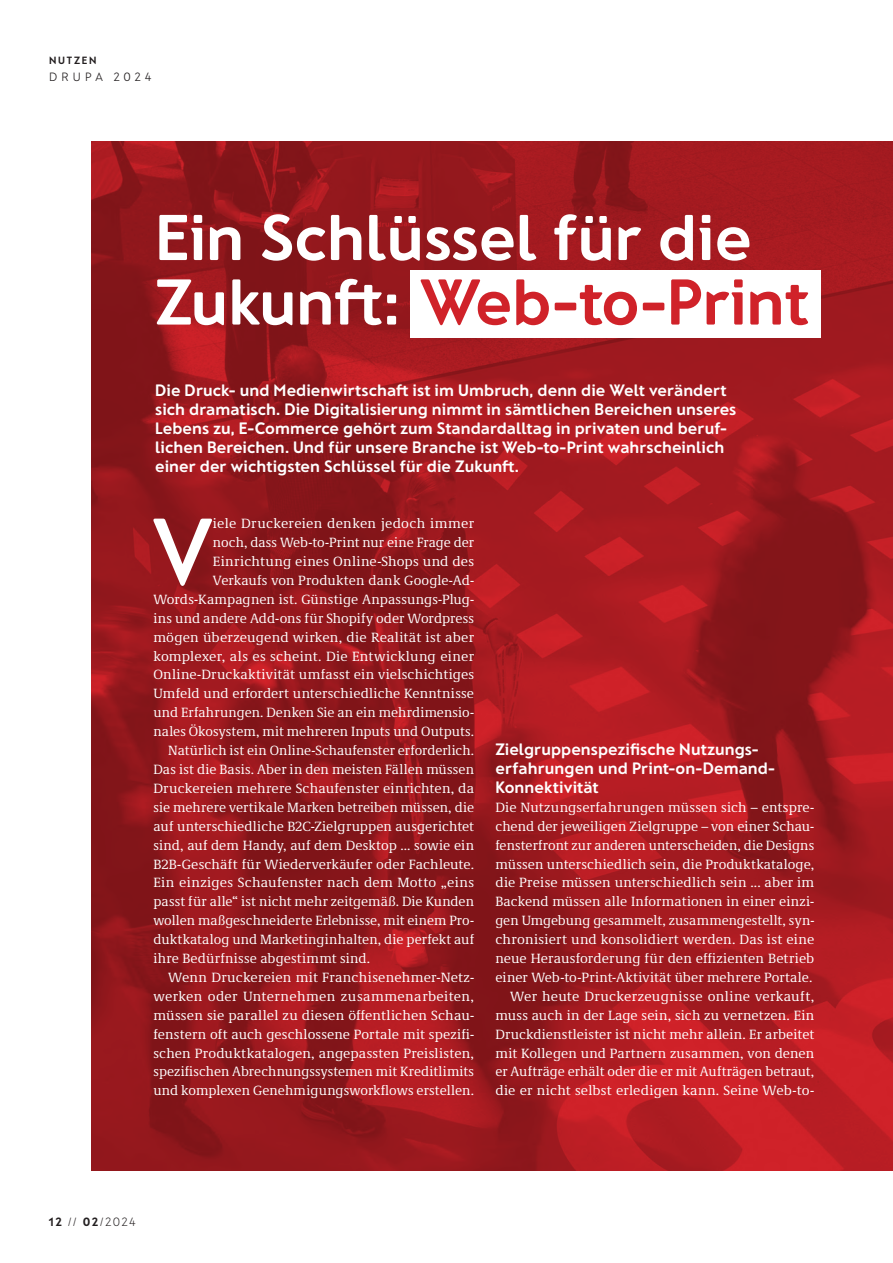
<style>
.page{position:relative;width:893px;height:1263px;background:#fff}
.page>*{position:absolute;margin:0;border:0;box-sizing:border-box;transform-origin:0 0}
.t1{font:600 94.8px "Franz Sans";color:#fff}
.t2{font:700 64.5px/64.5px "Franz Sans";color:#fff}
.t3{font:700 16.5px/18.9px "Franz Sans";letter-spacing:.005em;color:#fff}
.t4{font:13.8px/18.9px "Demos Next Pro";letter-spacing:.01em;color:#fff;text-align:right}
.t5{font:13.8px "Demos Next Pro";letter-spacing:.03em;color:#fff}
.t6{font:200 12px "Franz Sans";color:#231f20}
.t7{font:300 12px "Franz Sans";letter-spacing:.33em;color:#231f20}
.t8{font:700 10.5px "Franz Sans";letter-spacing:.175em;color:#231f20}
.s1{color:#d02229}
.s2{font-weight:700}
</style>
<div class="page">
<img style="left:91px;top:141px;width:802px;height:1030px">
<div style="left:410px;top:270px;width:411px;height:68px;background:#fff"></div>
<p class="t8" style="left:49px;top:55px;width:49px">NUTZEN</p>
<p class="t7" style="left:49px;top:70px;width:104px">DRUPA 2024</p>
<h2 class="t2" style="left:155px;top:206px;width:655px">Ein Schlüssel für die<br>Zukunft: <span class="s1">Web-to-Print</span></h2>
<p class="t3" style="left:155px;top:381px;width:583px">Die Druck- und Medienwirtschaft ist im Umbruch, denn die Welt verändert sich dramatisch. Die Digitalisierung nimmt in sämtlichen Bereichen unseres Lebens zu, E-Commerce gehört zum Standardalltag in privaten und beruf&shy;lichen Bereichen. Und für unsere Branche ist Web-to-Print wahrscheinlich einer der wichtigsten Schlüssel für die Zukunft.</p>
<h1 class="t1" style="left:152px;top:499px;width:62px">V</h1>
<p class="t4" style="left:213px;top:513px;width:263px">iele Druckereien denken jedoch immer</p>
<p class="t4" style="left:213px;top:532px;width:263px">noch, dass Web-to-Print nur eine Frage der</p>
<p class="t4" style="left:213px;top:551px;width:263px">Einrichtung eines Online-Shops und des</p>
<p class="t4" style="left:213px;top:570px;width:263px">Verkaufs von Produkten dank Google-Ad-</p>
<p class="t4" style="left:153px;top:589px;width:322px">Words-Kampagnen ist. Günstige Anpassungs-Plug-</p>
<p class="t4" style="left:153px;top:608px;width:322px">ins und andere Add-ons für Shopify oder Wordpress</p>
<p class="t4" style="left:153px;top:627px;width:322px">mögen überzeugend wirken, die Realität ist aber</p>
<p class="t4" style="left:153px;top:646px;width:322px">komplexer, als es scheint. Die Entwicklung einer</p>
<p class="t4" style="left:153px;top:665px;width:322px">Online-Druckaktivität umfasst ein vielschichtiges</p>
<p class="t4" style="left:153px;top:684px;width:322px">Umfeld und erfordert unterschiedliche Kenntnisse</p>
<p class="t4" style="left:153px;top:702px;width:322px">und Erfahrungen. Denken Sie an ein mehrdimensio-</p>
<p class="t4" style="left:153px;top:721px;width:322px">nales Ökosystem, mit mehreren Inputs und Outputs.</p>
<p class="t4" style="left:168px;top:740px;width:307px">Natürlich ist ein Online-Schaufenster erforderlich.</p>
<p class="t4" style="left:153px;top:759px;width:322px">Das ist die Basis. Aber in den meisten Fällen müssen</p>
<p class="t4" style="left:153px;top:778px;width:322px">Druckereien mehrere Schaufenster einrichten, da</p>
<p class="t4" style="left:153px;top:797px;width:322px">sie mehrere vertikale Marken betreiben müssen, die</p>
<p class="t4" style="left:153px;top:816px;width:322px">auf unterschiedliche B2C-Zielgruppen ausgerichtet</p>
<p class="t4" style="left:153px;top:835px;width:322px">sind, auf dem Handy, auf dem Desktop ... sowie ein</p>
<p class="t4" style="left:153px;top:854px;width:322px">B2B-Geschäft für Wiederverkäufer oder Fachleute.</p>
<p class="t4" style="left:153px;top:873px;width:322px">Ein einziges Schaufenster nach dem Motto „eins</p>
<p class="t4" style="left:153px;top:891px;width:322px">passt für alle“ ist nicht mehr zeitgemäß. Die Kunden</p>
<p class="t4" style="left:153px;top:910px;width:322px">wollen maßgeschneiderte Erlebnisse, mit einem Pro-</p>
<p class="t4" style="left:153px;top:929px;width:322px">duktkatalog und Marketinginhalten, die perfekt auf</p>
<p class="t4" style="left:153px;top:948px;width:218px">ihre Bedürfnisse abgestimmt sind.</p>
<p class="t4" style="left:168px;top:967px;width:307px">Wenn Druckereien mit Franchisenehmer-Netz-</p>
<p class="t5" style="left:153px;top:987px;width:322px">werken oder Unternehmen zusammenarbeiten,</p>
<p class="t4" style="left:153px;top:1005px;width:322px">müssen sie parallel zu diesen öffentlichen Schau-</p>
<p class="t4" style="left:153px;top:1024px;width:322px">fenstern oft auch geschlossene Portale mit spezifi-</p>
<p class="t4" style="left:153px;top:1043px;width:322px">schen Produktkatalogen, angepassten Preislisten,</p>
<p class="t4" style="left:153px;top:1062px;width:322px">spezifischen Abrechnungssystemen mit Kreditlimits</p>
<p class="t4" style="left:153px;top:1080px;width:322px">und komplexen Genehmigungsworkflows erstellen.</p>
<p class="t3" style="left:495px;top:740px;width:281px">Zielgruppenspezifische Nutzungs&shy;erfahrungen und Print-on-Demand-<br>Konnektivität</p>
<p class="t4" style="left:495px;top:797px;width:320px">Die Nutzungserfahrungen müssen sich – entspre&shy;chend der jeweiligen Zielgruppe – von einer Schau&shy;fensterfront zur anderen unterscheiden, die Designs müssen unterschiedlich sein, die Produktkataloge, die Preise müssen unterschiedlich sein ... aber im Backend müssen alle Informationen in einer einzi&shy;gen Umgebung gesammelt, zusammengestellt, syn&shy;chronisiert und konsolidiert werden. Das ist eine neue Herausforderung für den effizienten Betrieb einer Web-to-Print-Aktivität über mehrere Portale.<br>Wer heute Druckerzeugnisse online verkauft, muss auch in der Lage sein, sich zu vernetzen. Ein Druckdienstleister ist nicht mehr allein. Er arbeitet mit Kollegen und Partnern zusammen, von denen er Aufträge erhält oder die er mit Aufträgen betraut, die er nicht selbst erledigen kann. Seine Web-to-</p>
<p class="t6" style="left:49px;top:1215px;width:88px"><span class="s2">12</span> // <span class="s2">02</span>/2024</p>
</div>
